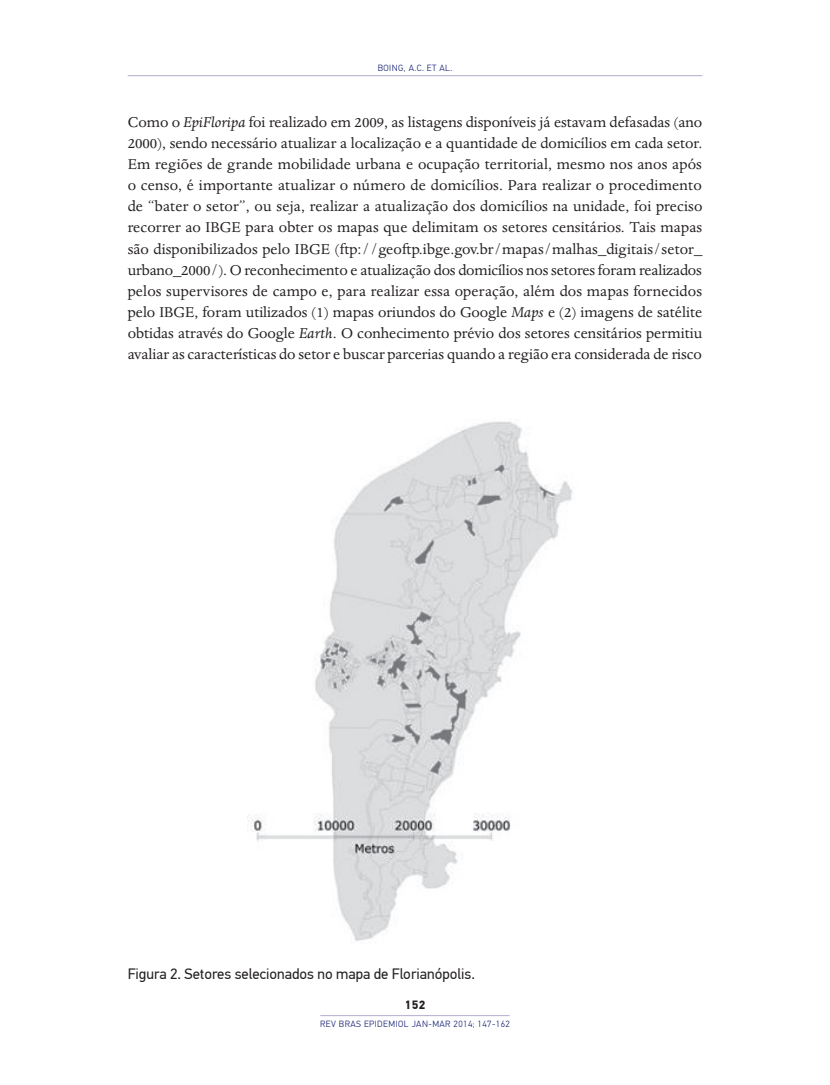
<style>
.page{position:relative;width:830px;height:1085px;background:#fff}
.page>*{position:absolute;margin:0;border:0;box-sizing:border-box;transform-origin:0 0}
.t1{font:16.5px/21px "Dante MT Std";letter-spacing:-.005em;color:#231f20;text-align:justify}
.t2{font:15px "PF Din Text Pro";color:#231f20}
.t3{font:700 12px "PF Din Text Pro";color:#231f20}
.t4{font:300 9px "PF Din Text Pro";letter-spacing:.05em;color:#1b2677}
.s1{font-style:italic}
</style>
<div class="page">
<hr style="left:128px;top:75px;width:574px;height:1px;background:#afaecf">
<hr style="left:320px;top:1015px;width:189px;height:1px;background:#afaecf">
<img style="left:248px;top:421px;width:325px;height:520px">
<p class="t4" style="left:377px;top:63px;width:76px">BOING, A.C. ET AL.</p>
<p class="t1" style="left:128px;top:112px;width:576px">Como o <span class="s1">EpiFloripa</span> foi realizado em 2009, as listagens disponíveis já estavam defasadas (ano 2000), sendo necessário atualizar a localização e a quantidade de domicílios em cada setor.<br>Em regiões de grande mobilidade urbana e ocupação territorial, mesmo nos anos após o censo, é importante atualizar o número de domicílios. Para realizar o procedimento de “bater o setor”, ou seja, realizar a atualização dos domicílios na unidade, foi preciso recorrer ao IBGE para obter os mapas que delimitam os setores censitários. Tais mapas são disponibilizados pelo IBGE (ftp://geoftp.ibge.gov.br/mapas/malhas_digitais/setor_ urbano_2000/). O reconhecimento e atualização dos domicílios nos setores foram realizados pelos supervisores de campo e, para realizar essa operação, além dos mapas fornecidos pelo IBGE, foram utilizados (1) mapas oriundos do Google <span class="s1">Maps</span> e (2) imagens de satélite obtidas através do Google <span class="s1">Earth</span>. O conhecimento prévio dos setores censitários permitiu avaliar as características do setor e buscar parcerias quando a região era considerada de risco</p>
<p class="t2" style="left:128px;top:964px;width:349px">Figura 2. Setores selecionados no mapa de Florianópolis.</p>
<p class="t3" style="left:404px;top:997px;width:22px">152</p>
<p class="t4" style="left:320px;top:1018px;width:191px">REV BRAS EPIDEMIOL JAN-MAR 2014; 147-162</p>
</div>
